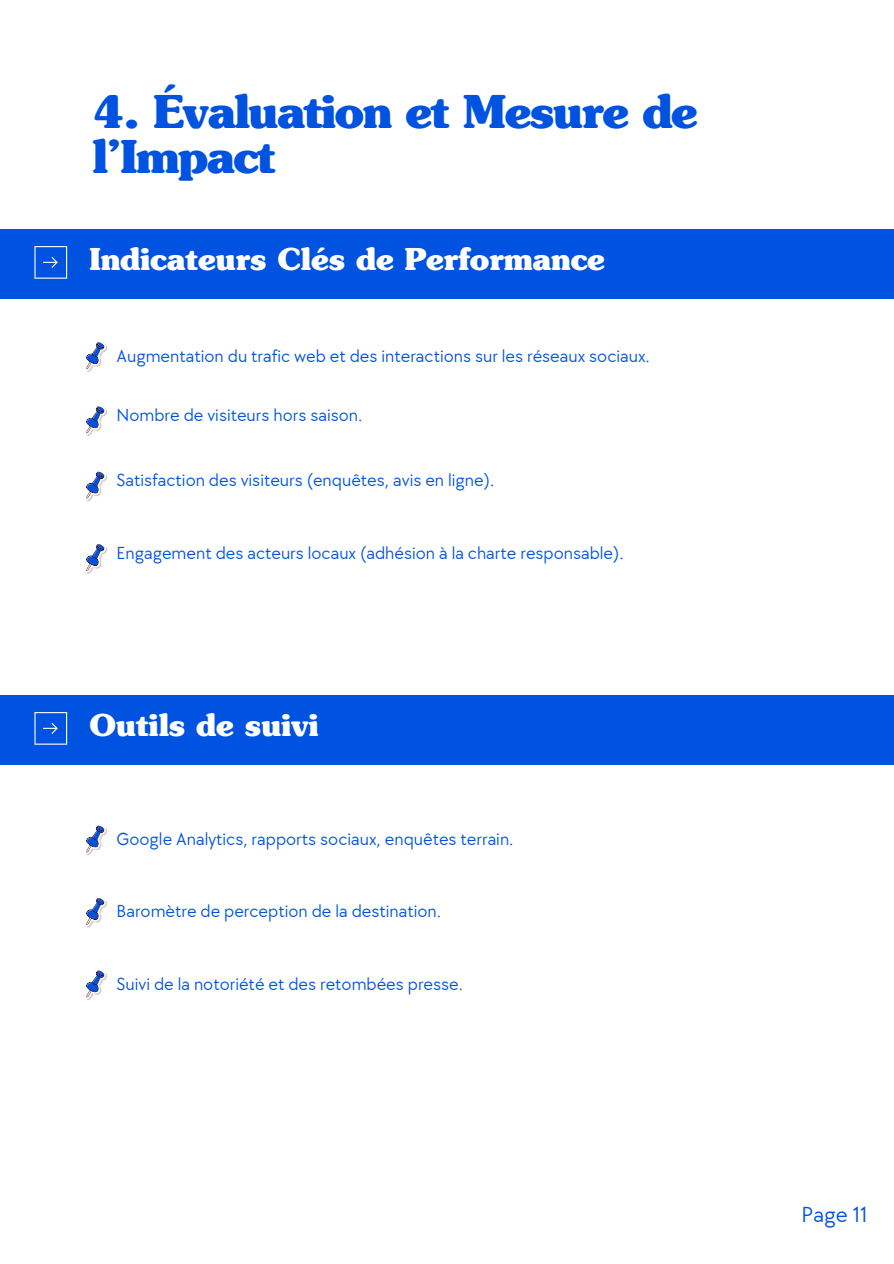
<style>
.page{position:relative;width:894px;height:1264px;background:#fff}
.page>*{position:absolute;margin:0;border:0;box-sizing:border-box;transform-origin:0 0}
.t1{font:700 45px/45px "Souvenir Std";letter-spacing:-.03em;color:#0052e0}
.t2{font:700 30px "Souvenir Std";color:#fff}
.t3{font:22.5px "TT Chocolates";color:#0052e0}
.t4{font:18px "TT Chocolates";color:#0052e0}
</style>
<div class="page">
<div style="left:0;top:229px;width:893px;height:69px;background:#0052e0"></div>
<svg style="left:34px;top:246px;width:33px;height:33px"></svg>
<svg style="left:86px;top:342px;width:21px;height:30px"></svg>
<svg style="left:86px;top:406px;width:21px;height:30px"></svg>
<svg style="left:86px;top:471px;width:21px;height:30px"></svg>
<div style="left:0;top:695px;width:893px;height:69px;background:#0052e0"></div>
<svg style="left:34px;top:712px;width:33px;height:32px"></svg>
<svg style="left:86px;top:544px;width:21px;height:30px"></svg>
<svg style="left:86px;top:825px;width:21px;height:30px"></svg>
<svg style="left:86px;top:898px;width:21px;height:29px"></svg>
<svg style="left:86px;top:970px;width:21px;height:30px"></svg>
<h1 class="t1" style="left:93px;top:93px;width:606px">4. Évaluation et Mesure de l’Impact</h1>
<p class="t2" style="left:89px;top:247px;width:517px">Indicateurs Clés de Performance</p>
<h2 class="t4" style="left:116px;top:345px;width:535px">Augmentation du trafic web et des interactions sur les réseaux sociaux.</h2>
<p class="t4" style="left:116px;top:405px;width:247px">Nombre de visiteurs hors saison.</p>
<p class="t4" style="left:116px;top:470px;width:379px">Satisfaction des visiteurs (enquêtes, avis en ligne).</p>
<p class="t4" style="left:116px;top:542px;width:508px">Engagement des acteurs locaux (adhésion à la charte responsable).</p>
<p class="t2" style="left:89px;top:713px;width:231px">Outils de suivi</p>
<p class="t4" style="left:116px;top:828px;width:398px">Google Analytics, rapports sociaux, enquêtes terrain.</p>
<p class="t4" style="left:116px;top:901px;width:326px">Baromètre de perception de la destination.</p>
<p class="t4" style="left:116px;top:973px;width:348px">Suivi de la notoriété et des retombées presse.</p>
<p class="t3" style="left:801px;top:1201px;width:67px">Page 11</p>
</div>
